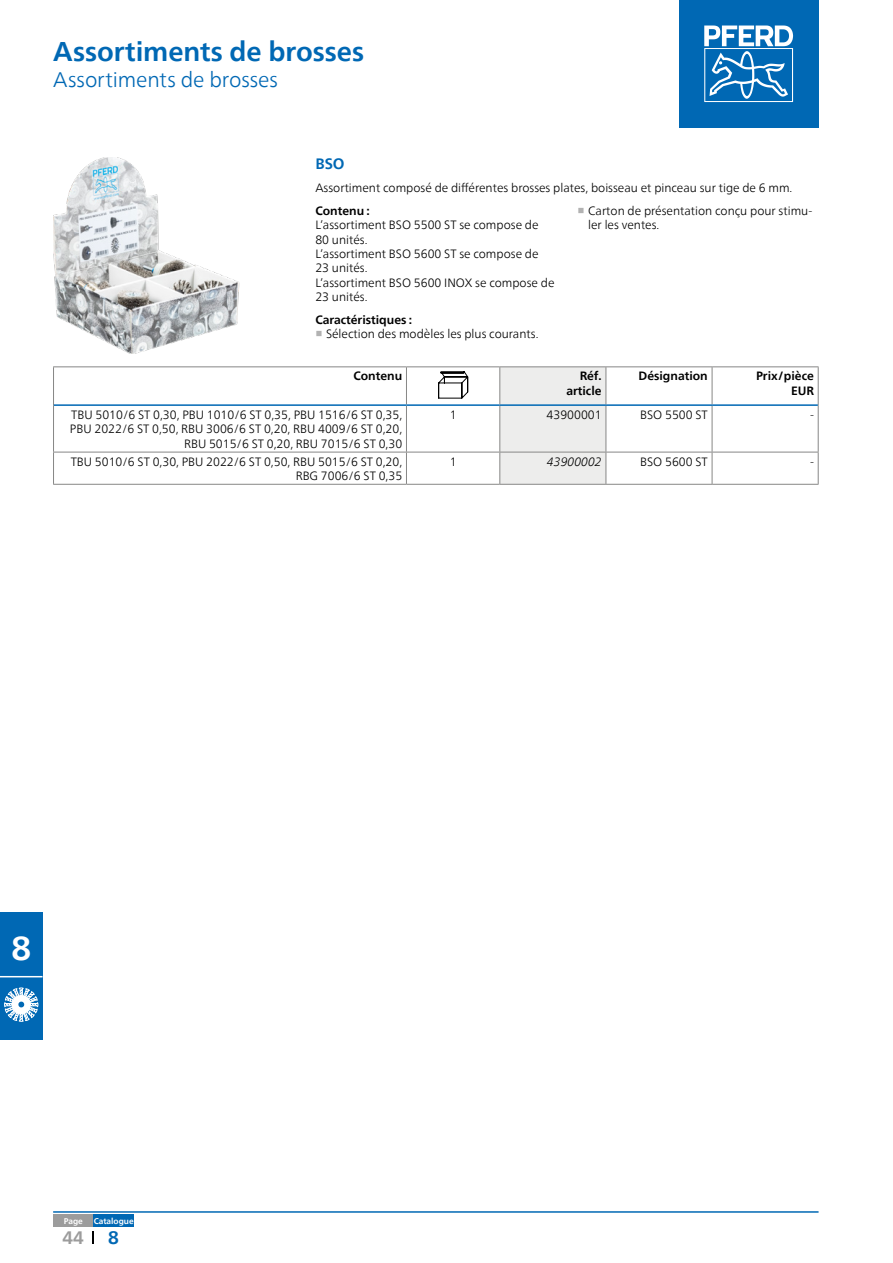
<style>
.page{position:relative;width:893px;height:1263px;background:#fff}
.page>*{position:absolute;margin:0;border:0;box-sizing:border-box;transform-origin:0 0}
.t1{font:700 33px "Neue Frutiger World";color:#fff}
.Headline{font:700 27px "Neue Frutiger World";letter-spacing:-.005em;color:#0068b4}
.Subheadline{font:300 21px "Neue Frutiger World";letter-spacing:-.005em;color:#0068b4}
.t2{font:700 18px "Neue Frutiger World";color:#9c9c9c}
.t3{font:700 18px "Neue Frutiger World";color:#0068b4}
.Produktgruppe{font:700 15px "Neue Frutiger World";color:#0068b4}
.FT{font:300 12px/14.4px "Neue Frutiger World";color:#000}
.Spaltenwert_rechts{font:300 12px/14.4px "Neue Frutiger World";color:#000;text-align:right}
.FT_Spaltenspanne{font:300 12px "Neue Frutiger World";color:#000}
.Spaltenkopf_rechts{font:700 12px/14.4px "Neue Frutiger World";color:#000;text-align:right}
.Ueberschrift{font:700 12px "Neue Frutiger World";color:#000}
.Artikelnummer{font:300 12px "Neue Frutiger World";color:#000}
.Artikelnummer-2{font:italic 300 12px "Neue Frutiger World";color:#000}
.Spaltenwert_zentriert{font:300 12px "Neue Frutiger World";color:#000}
.Preis{font:300 12px "Neue Frutiger World";color:#000}
.t4{font:700 8.25px "Neue Frutiger World";color:#fff}
.s1{font-family:"Arial Unicode MS";font-weight:700;color:#b2b2b2}
</style>
<div class="page">
<hr style="left:53px;top:1211px;width:766px;height:2px;background:#0068b4">
<div style="left:679px;top:0;width:140px;height:128px;background:#0068b4"></div>
<svg style="left:704px;top:26px;width:89px;height:76px"></svg>
<svg style="left:93px;top:1231px;width:1px;height:12px"></svg>
<div style="left:53px;top:1214px;width:41px;height:13px;background:#9c9c9c"></div>
<div style="left:94px;top:1214px;width:40px;height:13px;background:#0068b4"></div>
<div style="left:0;top:912px;width:43px;height:128px;background:#0068b4"></div>
<hr style="left:0;top:976px;width:43px;height:1px;background:#fff">
<svg style="left:4px;top:987px;width:34px;height:35px"></svg>
<img style="left:53px;top:157px;width:187px;height:197px">
<div style="left:500px;top:367px;width:106px;height:117px;background:#ededec"></div>
<hr style="left:53px;top:366px;width:353px;height:1px;background:#878786">
<hr style="left:53px;top:367px;width:1px;height:38px;background:#878786">
<hr style="left:406px;top:366px;width:94px;height:1px;background:#878786">
<hr style="left:406px;top:367px;width:1px;height:37px;background:#878786">
<hr style="left:606px;top:366px;width:106px;height:1px;background:#878786">
<hr style="left:712px;top:366px;width:107px;height:1px;background:#878786">
<hr style="left:712px;top:367px;width:1px;height:37px;background:#878786">
<hr style="left:818px;top:367px;width:1px;height:38px;background:#878786">
<hr style="left:53px;top:405px;width:1px;height:47px;background:#878786">
<hr style="left:406px;top:406px;width:1px;height:46px;background:#878786">
<hr style="left:712px;top:406px;width:1px;height:46px;background:#878786">
<hr style="left:818px;top:405px;width:1px;height:47px;background:#878786">
<hr style="left:53px;top:452px;width:353px;height:1px;background:#878786">
<hr style="left:53px;top:452px;width:1px;height:32px;background:#878786">
<hr style="left:406px;top:452px;width:94px;height:1px;background:#878786">
<hr style="left:406px;top:452px;width:1px;height:32px;background:#878786">
<hr style="left:606px;top:452px;width:106px;height:1px;background:#878786">
<hr style="left:712px;top:452px;width:107px;height:1px;background:#878786">
<hr style="left:712px;top:452px;width:1px;height:32px;background:#878786">
<hr style="left:818px;top:452px;width:1px;height:32px;background:#878786">
<hr style="left:53px;top:484px;width:353px;height:1px;background:#878786">
<hr style="left:406px;top:484px;width:94px;height:1px;background:#878786">
<hr style="left:606px;top:484px;width:106px;height:1px;background:#878786">
<hr style="left:712px;top:484px;width:107px;height:1px;background:#878786">
<hr style="left:54px;top:404px;width:352px;height:2px;background:#0068b4">
<hr style="left:406px;top:404px;width:94px;height:2px;background:#0068b4">
<hr style="left:606px;top:404px;width:106px;height:2px;background:#0068b4">
<hr style="left:712px;top:404px;width:106px;height:2px;background:#0068b4">
<hr style="left:500px;top:366px;width:106px;height:1px;background:#878786">
<hr style="left:499px;top:367px;width:1px;height:37px;background:#878786">
<hr style="left:606px;top:367px;width:1px;height:37px;background:#878786">
<hr style="left:500px;top:404px;width:106px;height:2px;background:#0068b4">
<hr style="left:499px;top:406px;width:1px;height:46px;background:#878786">
<hr style="left:606px;top:406px;width:1px;height:46px;background:#878786">
<hr style="left:500px;top:452px;width:106px;height:1px;background:#878786">
<hr style="left:499px;top:452px;width:1px;height:32px;background:#878786">
<hr style="left:606px;top:452px;width:1px;height:32px;background:#878786">
<hr style="left:500px;top:484px;width:106px;height:1px;background:#878786">
<svg style="left:438px;top:371px;width:30px;height:27px"></svg>
<p class="Headline" style="left:53px;top:28px;width:312px">Assortiments de brosses</p>
<p class="Subheadline" style="left:53px;top:63px;width:226px">Assortiments de brosses</p>
<p class="Produktgruppe" style="left:315px;top:150px;width:31px">BSO</p>
<p class="FT_Spaltenspanne" style="left:315px;top:178px;width:479px">Assortiment composé de différentes brosses plates, boisseau et pinceau sur tige de 6 mm.</p>
<p class="Ueberschrift" style="left:315px;top:200px;width:56px">Contenu :</p>
<p class="FT" style="left:315px;top:218px;width:241px">L’assortiment BSO 5500 ST se compose de<br>80 unités.<br>L’assortiment BSO 5600 ST se compose de<br>23 unités.<br>L’assortiment BSO 5600 INOX se compose de<br>23 unités.</p>
<p class="Ueberschrift" style="left:315px;top:309px;width:98px">Caractéristiques :</p>
<p class="FT" style="left:315px;top:327px;width:225px"><span class="s1">■</span> Sélection des modèles les plus courants.</p>
<p class="FT" style="left:588px;top:203px;width:226px;text-indent:-11px"><span class="s1">■</span> Carton de présentation conçu pour stimu&shy;ler les ventes.</p>
<p class="Spaltenkopf_rechts" style="left:353px;top:369px;width:50px">Contenu</p>
<p class="Spaltenkopf_rechts" style="left:566px;top:369px;width:37px">Réf. article</p>
<p class="Spaltenkopf_rechts" style="left:639px;top:369px;width:71px">Désignation</p>
<p class="Spaltenkopf_rechts" style="left:756px;top:369px;width:59px">Prix/pièce</p>
<p class="Spaltenkopf_rechts" style="left:791px;top:383px;width:24px">EUR</p>
<p class="Spaltenwert_rechts" style="left:70px;top:408px;width:334px">TBU 5010/6 ST 0,30, PBU 1010/6 ST 0,35, PBU 1516/6 ST 0,35,<br>PBU 2022/6 ST 0,50, RBU 3006/6 ST 0,20, RBU 4009/6 ST 0,20,<br>RBU 5015/6 ST 0,20, RBU 7015/6 ST 0,30</p>
<p class="Spaltenwert_zentriert" style="left:450px;top:405px;width:8px">1</p>
<p class="Artikelnummer" style="left:547px;top:405px;width:57px">43900001</p>
<p class="Spaltenwert_rechts" style="left:640px;top:408px;width:69px">BSO 5500 ST</p>
<p class="Preis" style="left:810px;top:405px;width:5px">-</p>
<p class="Spaltenwert_rechts" style="left:71px;top:454px;width:333px">TBU 5010/6 ST 0,30, PBU 2022/6 ST 0,50, RBU 5015/6 ST 0,20,<br>RBG 7006/6 ST 0,35</p>
<p class="Spaltenwert_zentriert" style="left:450px;top:452px;width:8px">1</p>
<p class="Artikelnummer-2" style="left:547px;top:452px;width:56px">43900002</p>
<p class="Spaltenwert_rechts" style="left:640px;top:454px;width:69px">BSO 5600 ST</p>
<p class="Preis" style="left:810px;top:452px;width:5px">-</p>
<h1 class="t1" style="left:11px;top:919px;width:21px">8</h1>
<p class="t4" style="left:64px;top:1213px;width:21px">Page</p>
<p class="t4" style="left:94px;top:1213px;width:41px">Catalogue</p>
<h3 class="t2" style="left:63px;top:1221px;width:23px">44</h3>
<h3 class="t3" style="left:108px;top:1221px;width:12px">8</h3>
</div>
